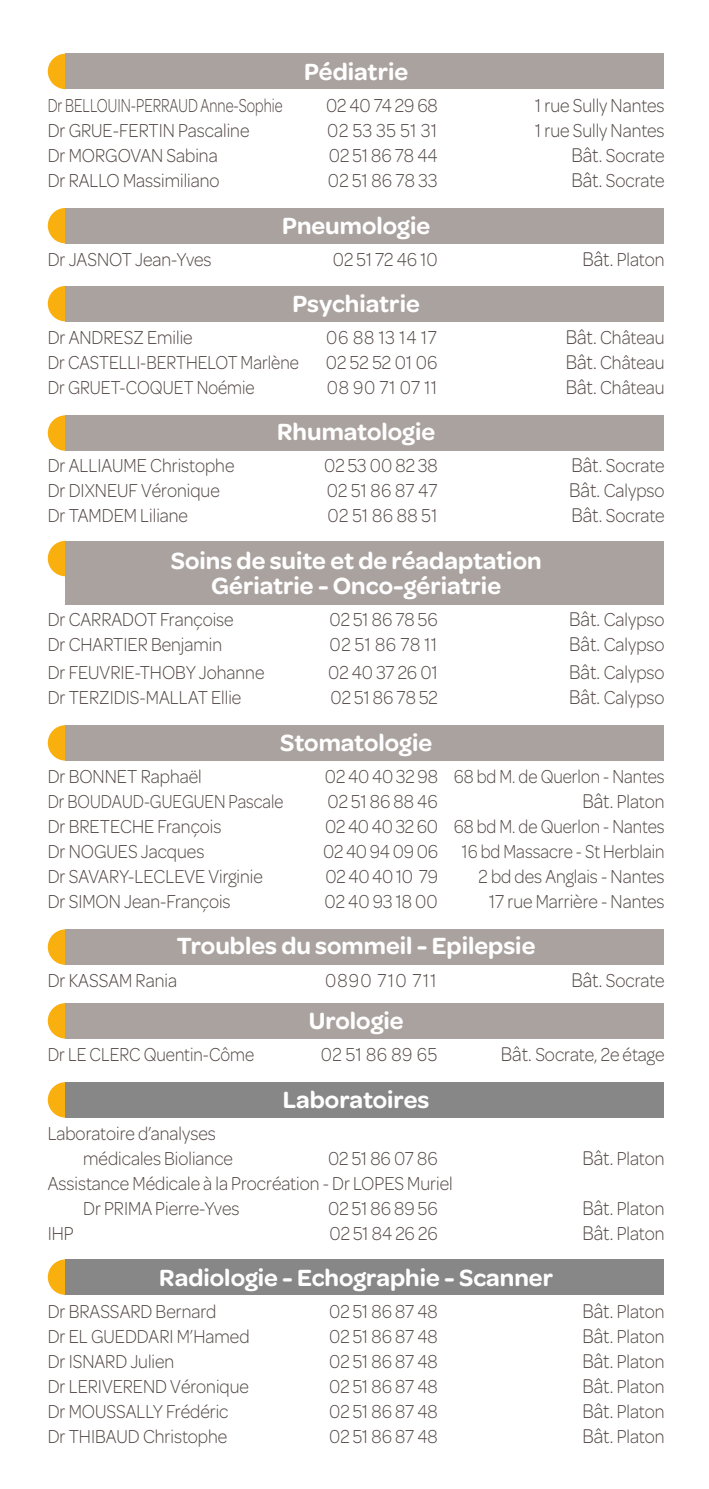
<style>
.page{position:relative;width:709px;height:1489px;background:#fff}
.page>*{position:absolute;margin:0;border:0;box-sizing:border-box;transform-origin:0 0}
.t1{font:600 25px/25px "Omnes";color:#fff;text-align:center}
.t2{font:300 20px/25px "Omnes";color:#524744;scale:.9 1}
.t3{font:300 20px "Omnes";color:#524744;scale:.87 1}
.t4{font:300 20px "Omnes";color:#524744;scale:.75 1}
.t5{font:300 20px "Omnes";color:#524744;scale:.85 1}
.t6{font:300 20px "Omnes";letter-spacing:.07em;color:#524744;scale:.9 1}
.s1{font-size:21.25px}
</style>
<div class="page">
<svg style="left:48px;top:54px;width:17px;height:35px"></svg>
<div style="left:65px;top:54px;width:599px;height:35px;background:#aaa29f"></div>
<svg style="left:48px;top:208px;width:17px;height:35px"></svg>
<div style="left:65px;top:208px;width:599px;height:35px;background:#aaa29f"></div>
<svg style="left:48px;top:286px;width:17px;height:35px"></svg>
<div style="left:65px;top:286px;width:599px;height:35px;background:#aaa29f"></div>
<svg style="left:48px;top:415px;width:17px;height:36px"></svg>
<div style="left:65px;top:415px;width:599px;height:36px;background:#aaa29f"></div>
<svg style="left:48px;top:725px;width:17px;height:35px"></svg>
<div style="left:65px;top:725px;width:599px;height:35px;background:#aaa29f"></div>
<svg style="left:48px;top:929px;width:17px;height:35px"></svg>
<div style="left:65px;top:929px;width:599px;height:35px;background:#aaa29f"></div>
<svg style="left:48px;top:1003px;width:17px;height:35px"></svg>
<div style="left:65px;top:1003px;width:599px;height:35px;background:#aaa29f"></div>
<svg style="left:48px;top:1082px;width:17px;height:35px"></svg>
<div style="left:65px;top:1082px;width:599px;height:35px;background:#878787"></div>
<svg style="left:48px;top:1259px;width:17px;height:35px"></svg>
<div style="left:65px;top:1259px;width:599px;height:35px;background:#878787"></div>
<svg style="left:48px;top:541px;width:17px;height:35px"></svg>
<div style="left:65px;top:541px;width:599px;height:63px;background:#aaa29f"></div>
<p class="t1" style="left:304px;top:58px;width:105px">Pédiatrie</p>
<p class="t4" style="left:48px;top:92px;width:315px">Dr BELLOUIN-PERRAUD Anne-Sophie</p>
<p class="t2" style="left:326px;top:92px;width:126px">02 40 74 29 68</p>
<p class="t2" style="left:535px;top:92px;width:145px">1 rue Sully Nantes</p>
<p class="t2" style="left:48px;top:117px;width:225px">Dr GRUE-FERTIN Pascaline</p>
<p class="t2" style="left:327px;top:117px;width:124px">02 53 35 51 31</p>
<p class="t2" style="left:535px;top:117px;width:145px">1 rue Sully Nantes</p>
<p class="t2" style="left:48px;top:142px;width:190px">Dr MORGOVAN Sabina</p>
<p class="t2" style="left:329px;top:142px;width:122px">02 51 86 78 44</p>
<p class="t2" style="left:571px;top:142px;width:105px"><span class="s1">Bât.</span> Socrate</p>
<p class="t2" style="left:48px;top:167px;width:192px">Dr RALLO Massimiliano</p>
<p class="t2" style="left:328px;top:167px;width:123px">02 51 86 78 33</p>
<p class="t2" style="left:571px;top:167px;width:105px"><span class="s1">Bât.</span> Socrate</p>
<p class="t1" style="left:282px;top:211px;width:149px">Pneumologie</p>
<p class="t2" style="left:48px;top:246px;width:183px">Dr JASNOT Jean-Yves</p>
<p class="t2" style="left:333px;top:246px;width:118px">02 51 72 46 10</p>
<p class="t2" style="left:582px;top:246px;width:93px"><span class="s1">Bât.</span> Platon</p>
<p class="t1" style="left:292px;top:290px;width:129px">Psychiatrie</p>
<p class="t2" style="left:48px;top:324px;width:162px">Dr ANDRESZ Emilie</p>
<p class="t2" style="left:326px;top:324px;width:125px">06 88 13 14 17</p>
<p class="t2" style="left:565px;top:324px;width:111px"><span class="s1">Bât.</span> Château</p>
<p class="t3" style="left:48px;top:349px;width:290px">Dr CASTELLI-BERTHELOT Marlène</p>
<p class="t2" style="left:326px;top:349px;width:126px">02 52 52 01 06</p>
<p class="t2" style="left:565px;top:349px;width:111px"><span class="s1">Bât.</span> Château</p>
<p class="t3" style="left:48px;top:374px;width:239px">Dr GRUET-COQUET Noémie</p>
<p class="t2" style="left:327px;top:374px;width:124px">08 90 71 07 11</p>
<p class="t2" style="left:565px;top:374px;width:111px"><span class="s1">Bât.</span> Château</p>
<p class="t1" style="left:277px;top:418px;width:159px">Rhumatologie</p>
<p class="t2" style="left:48px;top:453px;width:209px">Dr ALLIAUME Christophe</p>
<p class="t2" style="left:324px;top:453px;width:128px">02 53 00 82 38</p>
<p class="t2" style="left:571px;top:453px;width:105px"><span class="s1">Bât.</span> Socrate</p>
<p class="t2" style="left:48px;top:478px;width:193px">Dr DIXNEUF Véronique</p>
<p class="t2" style="left:327px;top:478px;width:125px">02 51 86 87 47</p>
<p class="t2" style="left:569px;top:478px;width:107px"><span class="s1">Bât.</span> Calypso</p>
<p class="t2" style="left:48px;top:503px;width:157px">Dr TAMDEM Liliane</p>
<p class="t2" style="left:327px;top:503px;width:123px">02 51 86 88 51</p>
<p class="t2" style="left:571px;top:503px;width:105px"><span class="s1">Bât.</span> Socrate</p>
<p class="t1" style="left:171px;top:546px;width:372px">Soins de suite et de réadaptation<br>Gériatrie - Onco-gériatrie</p>
<p class="t2" style="left:48px;top:606px;width:208px">Dr CARRADOT Françoise</p>
<p class="t2" style="left:329px;top:606px;width:122px">02 51 86 78 56</p>
<p class="t2" style="left:569px;top:606px;width:107px"><span class="s1">Bât.</span> Calypso</p>
<p class="t2" style="left:48px;top:631px;width:195px">Dr CHARTIER Benjamin</p>
<p class="t2" style="left:329px;top:631px;width:121px">02 51 86 78 11</p>
<p class="t2" style="left:569px;top:631px;width:107px"><span class="s1">Bât.</span> Calypso</p>
<p class="t2" style="left:48px;top:659px;width:242px">Dr FEUVRIE-THOBY Johanne</p>
<p class="t2" style="left:328px;top:659px;width:123px">02 40 37 26 01</p>
<p class="t2" style="left:569px;top:659px;width:107px"><span class="s1">Bât.</span> Calypso</p>
<p class="t2" style="left:48px;top:684px;width:216px">Dr TERZIDIS-MALLAT Ellie</p>
<p class="t2" style="left:330px;top:684px;width:121px">02 51 86 78 52</p>
<p class="t2" style="left:569px;top:684px;width:107px"><span class="s1">Bât.</span> Calypso</p>
<p class="t1" style="left:280px;top:728px;width:153px">Stomatologie</p>
<p class="t2" style="left:48px;top:763px;width:173px">Dr BONNET Raphaël</p>
<p class="t2" style="left:325px;top:763px;width:379px">02 40 40 32 98 68 bd M. de Querlon - Nantes</p>
<p class="t5" style="left:48px;top:788px;width:278px">Dr BOUDAUD-GUEGUEN Pascale</p>
<p class="t2" style="left:327px;top:788px;width:124px">02 51 86 88 46</p>
<p class="t2" style="left:582px;top:788px;width:93px"><span class="s1">Bât.</span> Platon</p>
<p class="t2" style="left:48px;top:813px;width:194px">Dr BRETECHE François</p>
<p class="t2" style="left:325px;top:813px;width:379px">02 40 40 32 60 68 bd M. de Querlon - Nantes</p>
<p class="t2" style="left:48px;top:838px;width:175px">Dr NOGUES Jacques</p>
<p class="t2" style="left:323px;top:838px;width:381px">02 40 94 09 06 16 bd Massacre - St Herblain</p>
<p class="t2" style="left:48px;top:863px;width:240px">Dr SAVARY-LECLEVE Virginie</p>
<p class="t2" style="left:325px;top:863px;width:126px">02 40 40 10 79</p>
<p class="t2" style="left:478px;top:863px;width:208px">2 bd des Anglais - Nantes</p>
<p class="t2" style="left:48px;top:888px;width:205px">Dr SIMON Jean-François</p>
<p class="t2" style="left:324px;top:888px;width:127px">02 40 93 18 00</p>
<p class="t2" style="left:489px;top:888px;width:196px">17 rue Marrière - Nantes</p>
<p class="t1" style="left:177px;top:932px;width:360px">Troubles du sommeil - Epilepsie</p>
<p class="t2" style="left:48px;top:966px;width:145px">Dr KASSAM Rania</p>
<p class="t6" style="left:325px;top:966px;width:125px">0890 710 711</p>
<p class="t2" style="left:571px;top:966px;width:105px"><span class="s1">Bât.</span> Socrate</p>
<p class="t1" style="left:309px;top:1007px;width:96px">Urologie</p>
<p class="t3" style="left:48px;top:1041px;width:239px">Dr LE CLERC Quentin-Côme</p>
<p class="t2" style="left:321px;top:1041px;width:131px">02 51 86 89 65</p>
<p class="t2" style="left:501px;top:1041px;width:183px"><span class="s1">Bât.</span> Socrate, 2e étage</p>
<p class="t1" style="left:283px;top:1085px;width:148px">Laboratoires</p>
<p class="t2" style="left:83px;top:1119px;width:168px;text-indent:-35px">Laboratoire d’analyses médicales Bioliance</p>
<p class="t2" style="left:328px;top:1144px;width:123px">02 51 86 07 86</p>
<p class="t2" style="left:582px;top:1144px;width:93px"><span class="s1">Bât.</span> Platon</p>
<p class="t2" style="left:83px;top:1169px;width:412px;text-indent:-35px">Assistance Médicale à la Procréation - Dr LOPES Muriel<br>Dr PRIMA Pierre-Yves</p>
<p class="t2" style="left:328px;top:1194px;width:123px">02 51 86 89 56</p>
<p class="t2" style="left:582px;top:1194px;width:93px"><span class="s1">Bât.</span> Platon</p>
<p class="t2" style="left:48px;top:1219px;width:30px">IHP</p>
<p class="t2" style="left:329px;top:1219px;width:122px">02 51 84 26 26</p>
<p class="t2" style="left:582px;top:1219px;width:93px"><span class="s1">Bât.</span> Platon</p>
<p class="t1" style="left:159px;top:1263px;width:395px">Radiologie - Echographie - Scanner</p>
<p class="t2" style="left:48px;top:1298px;width:189px">Dr BRASSARD Bernard</p>
<p class="t2" style="left:329px;top:1298px;width:122px">02 51 86 87 48</p>
<p class="t2" style="left:582px;top:1298px;width:93px"><span class="s1">Bât.</span> Platon</p>
<p class="t2" style="left:48px;top:1323px;width:226px">Dr EL GUEDDARI M’Hamed</p>
<p class="t2" style="left:329px;top:1323px;width:122px">02 51 86 87 48</p>
<p class="t2" style="left:582px;top:1323px;width:93px"><span class="s1">Bât.</span> Platon</p>
<p class="t2" style="left:48px;top:1348px;width:142px">Dr ISNARD Julien</p>
<p class="t2" style="left:329px;top:1348px;width:122px">02 51 86 87 48</p>
<p class="t2" style="left:582px;top:1348px;width:93px"><span class="s1">Bât.</span> Platon</p>
<p class="t2" style="left:48px;top:1373px;width:225px">Dr LERIVEREND Véronique</p>
<p class="t2" style="left:329px;top:1373px;width:122px">02 51 86 87 48</p>
<p class="t2" style="left:582px;top:1373px;width:93px"><span class="s1">Bât.</span> Platon</p>
<p class="t2" style="left:48px;top:1398px;width:202px">Dr MOUSSALLY Frédéric</p>
<p class="t2" style="left:329px;top:1398px;width:122px">02 51 86 87 48</p>
<p class="t2" style="left:582px;top:1398px;width:93px"><span class="s1">Bât.</span> Platon</p>
<p class="t2" style="left:48px;top:1423px;width:201px">Dr THIBAUD Christophe</p>
<p class="t2" style="left:329px;top:1423px;width:122px">02 51 86 87 48</p>
<p class="t2" style="left:582px;top:1423px;width:93px"><span class="s1">Bât.</span> Platon</p>
</div>
